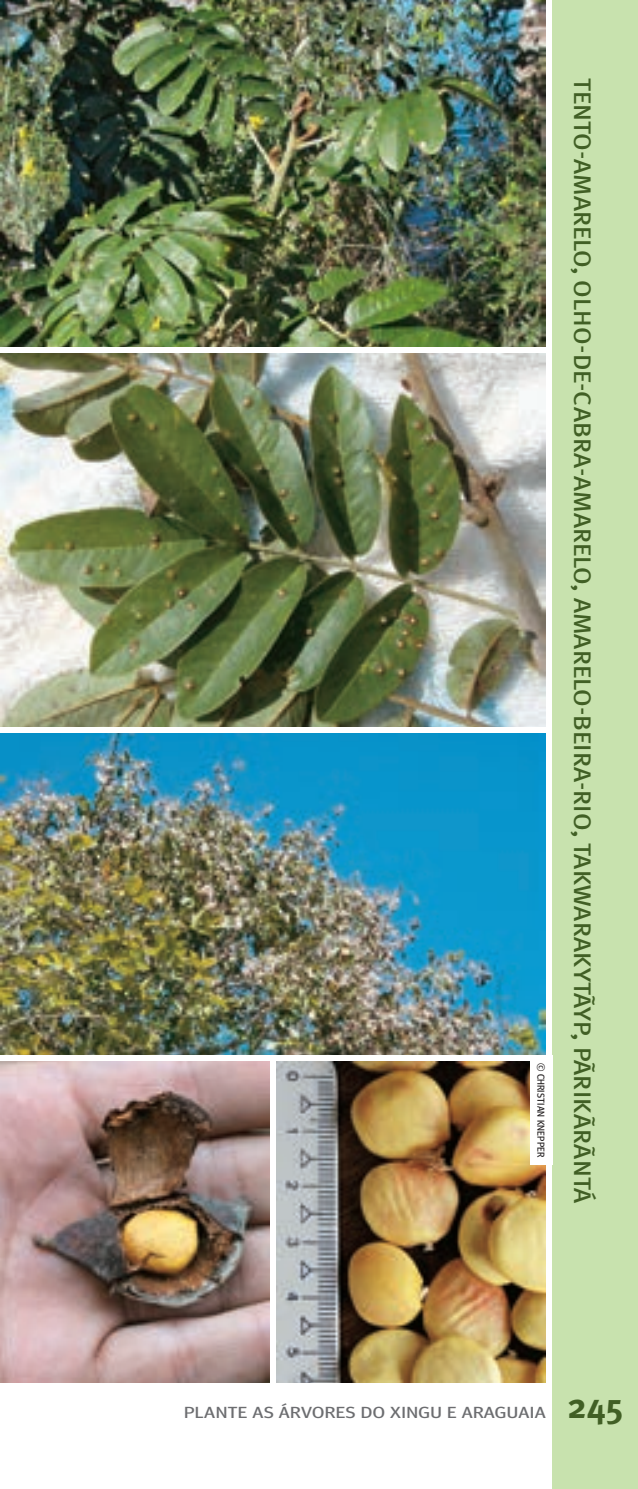
<style>
.page{position:relative;width:638px;height:1489px;background:#fff}
.page>*{position:absolute;margin:0;border:0;box-sizing:border-box;transform-origin:0 0}
.t1{font:700 35px "Meta Pro";color:#415f25}
.t2{font:500 condensed 24px "Meta Pro";letter-spacing:.005em;color:#415f25;scale:1.25 1}
.t3{font:16px "Meta Headline";letter-spacing:.02em;color:#6c6d70;scale:1.25 1}
.t4{font:10px "Meta Headline";letter-spacing:.02em;color:#231f20}
</style>
<div class="page">
<div style="left:553px;top:0;width:85px;height:1488px;background:#c8e2ae"></div>
<img style="left:0;top:353px;width:546px;height:373px">
<img style="left:276px;top:1061px;width:270px;height:321px">
<img style="left:0;top:0;width:546px;height:346px">
<img style="left:0;top:1061px;width:269px;height:321px">
<img style="left:0;top:733px;width:546px;height:321px">
<div style="left:530px;top:1055px;width:22px;height:109px;background:#fff"></div>
<p class="t4" style="left:547px;top:1062px;width:96px;rotate:90deg">© CHRISTIAN KNEPPER</p>
<p class="t2" style="left:600px;top:78px;width:901px;rotate:90deg">TENTO-AMARELO, OLHO-DE-CABRA-AMARELO, AMARELO-BEIRA-RIO, TAKWARAKYTÃYP, PÃRIKÃRÃNTÁ</p>
<p class="t3" style="left:184px;top:1402px;width:291px">PLANTE AS ÁRVORES DO XINGU E ARAGUAIA</p>
<h1 class="t1" style="left:567px;top:1378px;width:58px">245</h1>
</div>
